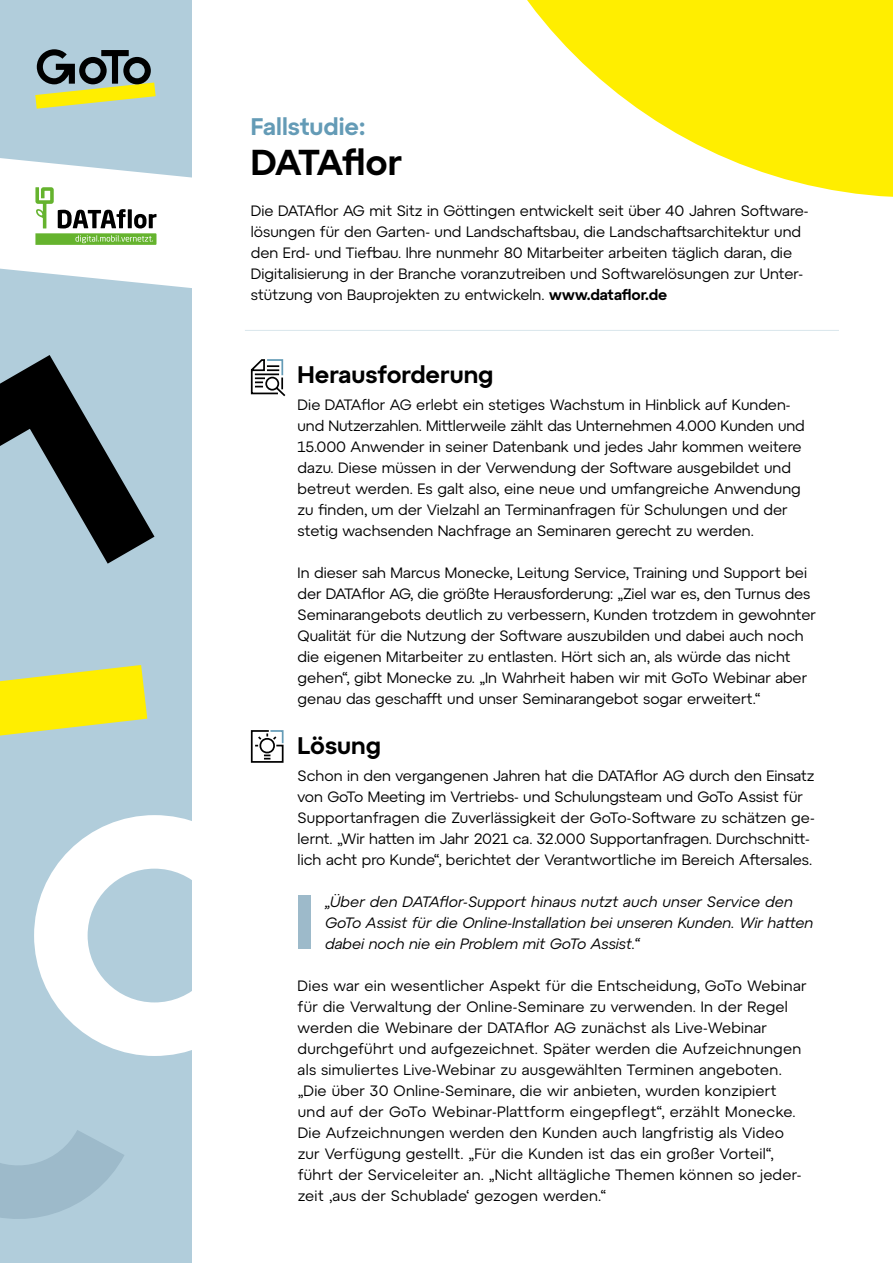
<style>
.page{position:relative;width:893px;height:1263px;background:#fff}
.page>*{position:absolute;margin:0;border:0;box-sizing:border-box;transform-origin:0 0}
.t1{font:600 36px "Atyp Text";letter-spacing:-.055em;color:#000}
.t2{font:600 24px "Atyp Text";color:#000}
.t3{font:600 24px "Atyp Text";color:#649bb6}
.t4{font:15px/21px "Atyp Text";color:#000}
.t5{font:italic 15px/21px "Atyp Text";color:#000}
.s1{font-weight:600}
</style>
<div class="page">
<div style="left:0;top:0;width:191px;height:1263px;background:#b1cddb"></div>
<svg style="left:527px;top:0;width:366px;height:197px;fill:#fe0"></svg>
<div style="left:298px;top:896px;width:13px;height:53px;background:#9dbaca"></div>
<hr style="left:245px;top:330px;width:594px;height:1px;background:#d9e6ec">
<svg style="left:0;top:158px;width:192px;height:141px"></svg>
<svg style="left:0;top:355px;width:154px;height:209px"></svg>
<svg style="left:0;top:665px;width:147px;height:71px"></svg>
<svg style="left:34px;top:815px;width:158px;height:241px;fill:#fff"></svg>
<svg style="left:0;top:1042px;width:125px;height:177px"></svg>
<svg style="left:250px;top:359px;width:36px;height:38px"></svg>
<svg style="left:35px;top:49px;width:121px;height:60px"></svg>
<svg style="left:250px;top:730px;width:34px;height:33px"></svg>
<h2 class="t3" style="left:251px;top:108px;width:116px">Fallstudie:</h2>
<h1 class="t1" style="left:251px;top:135px;width:153px">DATAflor</h1>
<p class="t4" style="left:251px;top:200px;width:559px">Die DATAflor AG mit Sitz in Göttingen entwickelt seit über 40 Jahren Software&shy;lösungen für den Garten- und Landschaftsbau, die Landschaftsarchitektur und den Erd- und Tiefbau. Ihre nunmehr 80 Mitarbeiter arbeiten täglich daran, die Digitalisierung in der Branche voranzutreiben und Softwarelösungen zur Unter&shy;stützung von Bauprojekten zu entwickeln. <span class="s1">www.dataflor.de</span></p>
<h2 class="t2" style="left:298px;top:356px;width:197px">Herausforderung</h2>
<p class="t4" style="left:298px;top:393px;width:508px">Die DATAflor AG erlebt ein stetiges Wachstum in Hinblick auf Kunden&shy;und Nutzerzahlen. Mittlerweile zählt das Unternehmen 4.000 Kunden und 15.000 Anwender in seiner Datenbank und jedes Jahr kommen weitere dazu. Diese müssen in der Verwendung der Software ausgebildet und betreut werden. Es galt also, eine neue und umfangreiche Anwendung zu finden, um der Vielzahl an Terminanfragen für Schulungen und der stetig wachsenden Nachfrage an Seminaren gerecht zu werden.</p>
<p class="t4" style="left:298px;top:561px;width:520px">In dieser sah Marcus Monecke, Leitung Service, Training und Support bei der DATAflor AG, die größte Herausforderung: „Ziel war es, den Turnus des Seminarangebots deutlich zu verbessern, Kunden trotzdem in gewohnter Qualität für die Nutzung der Software auszubilden und dabei auch noch die eigenen Mitarbeiter zu entlasten. Hört sich an, als würde das nicht gehen“, gibt Monecke zu. „In Wahrheit haben wir mit GoTo Webinar aber genau das geschafft und unser Seminarangebot sogar erweitert.“</p>
<h2 class="t2" style="left:298px;top:727px;width:85px">Lösung</h2>
<p class="t4" style="left:298px;top:764px;width:519px">Schon in den vergangenen Jahren hat die DATAflor AG durch den Einsatz von GoTo Meeting im Vertriebs- und Schulungsteam und GoTo Assist für Supportanfragen die Zuverlässigkeit der GoTo-Software zu schätzen ge&shy;lernt. „Wir hatten im Jahr 2021 ca. 32.000 Supportanfragen. Durchschnitt&shy;lich acht pro Kunde“, berichtet der Verantwortliche im Bereich Aftersales.</p>
<p class="t5" style="left:325px;top:890px;width:490px">„Über den DATAflor-Support hinaus nutzt auch unser Service den<br>GoTo Assist für die Online-Installation bei unseren Kunden. Wir hatten dabei noch nie ein Problem mit GoTo Assist.“</p>
<p class="t4" style="left:298px;top:974px;width:510px">Dies war ein wesentlicher Aspekt für die Entscheidung, GoTo Webinar für die Verwaltung der Online-Seminare zu verwenden. In der Regel werden die Webinare der DATAflor AG zunächst als Live-Webinar durchgeführt und aufgezeichnet. Später werden die Aufzeichnungen als simuliertes Live-Webinar zu ausgewählten Terminen angeboten. „Die über 30 Online-Seminare, die wir anbieten, wurden konzipiert und auf der GoTo Webinar-Plattform eingepflegt“, erzählt Monecke.<br>Die Aufzeichnungen werden den Kunden auch langfristig als Video zur Verfügung gestellt. „Für die Kunden ist das ein großer Vorteil“, führt der Serviceleiter an. „Nicht alltägliche Themen können so jeder&shy;zeit ‚aus der Schublade‘ gezogen werden.“</p>
</div>
